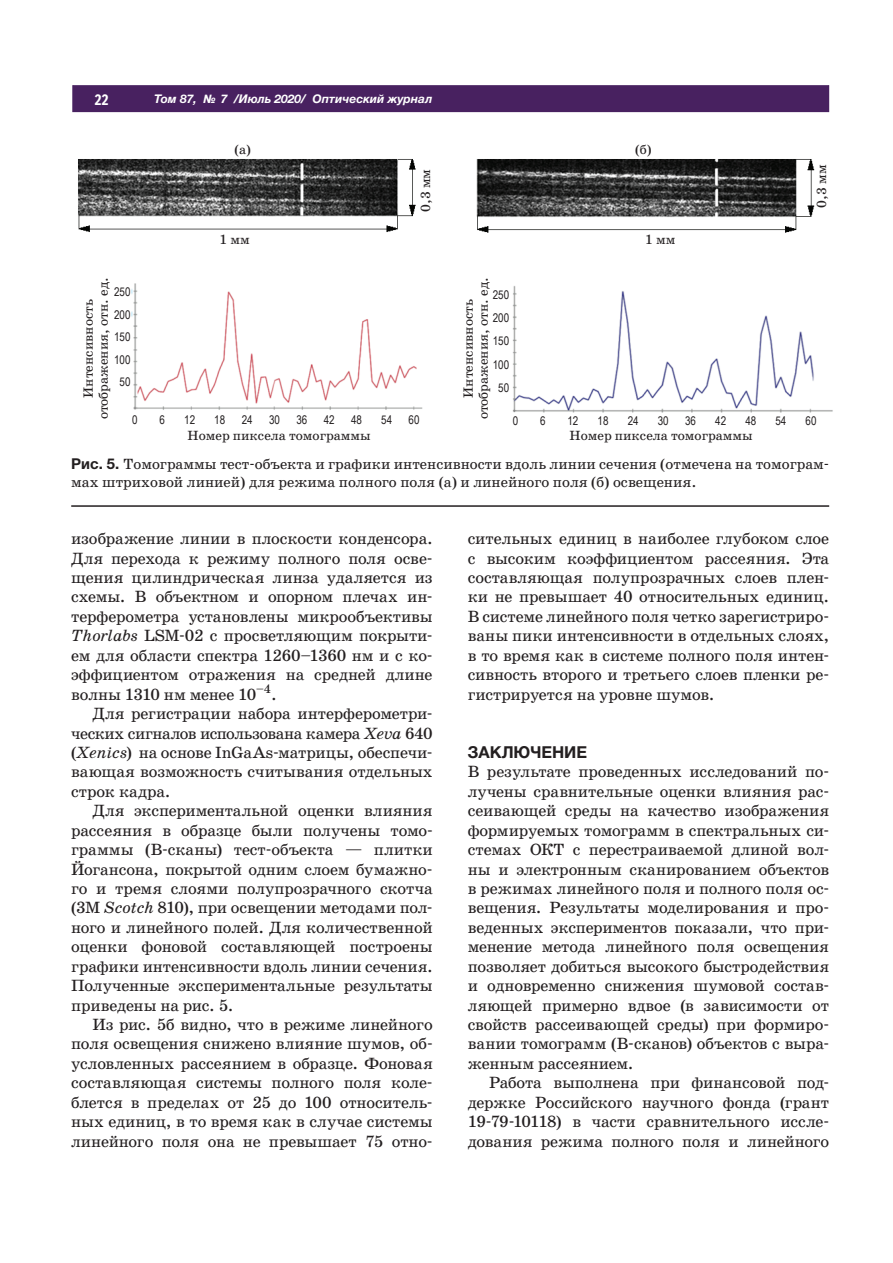
<style>
.page{position:relative;width:893px;height:1263px;background:#fff}
.page>*{position:absolute;margin:0;border:0;box-sizing:border-box;transform-origin:0 0}
.t1{font:16.5px/19.5px "School Book C";letter-spacing:-.005em;color:#231f20;text-align:justify}
.t2{font:700 16.5px "Helvetica Neue Cyr";color:#231f20}
.t3{font:15px/17.2px "School Book C";color:#231f20}
.t4{font:700 15px "Text Book C";color:#fff;scale:.9 1}
.t5{font:13.5px/15px "School Book C";color:#231f20;text-align:center}
.t6{font:12px/22.5px "Arial Narrow";color:#231f20;text-align:center}
.t7{font:italic 700 12px "Helvetica Neue Cyr";color:#fff}
.s1{font-family:"Helvetica Neue Cyr";font-weight:700}
.s2{font-style:italic}
</style>
<div class="page">
<div style="left:73px;top:86px;width:756px;height:26px;background:#482160"></div>
<div style="left:72px;top:85px;width:757px;height:27px;border:1px solid #482160"></div>
<img style="left:78px;top:159px;width:755px;height:254px">
<div style="left:303px;top:255px;width:105px;height:20px;background:#fff"></div>
<hr style="left:71px;top:505px;width:758px;height:2px;background:#231f20">
<p class="t4" style="left:94px;top:91px;width:17px">22</p>
<p class="t7" style="left:154px;top:92px;width:280px">Том 87, № 7 /Июль 2020/ Оптический журнал</p>
<p class="t5" style="left:234px;top:143px;width:18px">(а)</p>
<p class="t5" style="left:635px;top:143px;width:18px">(б)</p>
<p class="t5" style="left:419px;top:212px;width:44px;rotate:-90deg">0,3 мм</p>
<p class="t5" style="left:815px;top:208px;width:44px;rotate:-90deg">0,3 мм</p>
<p class="t5" style="left:220px;top:233px;width:32px">1 мм</p>
<p class="t5" style="left:645px;top:233px;width:32px">1 мм</p>
<p class="t5" style="left:82px;top:419px;width:144px;rotate:-90deg">Интенсивность отображения, отн. ед.</p>
<p class="t5" style="left:462px;top:419px;width:144px;rotate:-90deg">Интенсивность отображения, отн. ед.</p>
<p class="t6" style="left:114px;top:280px;width:18px">250<br>200<br>150<br>100<br>50</p>
<p class="t6" style="left:493px;top:283px;width:18px;line-height:23.2px">250<br>200<br>150<br>100<br>50</p>
<p class="t5" style="left:188px;top:429px;width:185px">Номер пиксела томограммы</p>
<p class="t5" style="left:570px;top:429px;width:185px">Номер пиксела томограммы</p>
<p class="t6" style="left:132px;top:408px;width:7px">0</p>
<p class="t6" style="left:160px;top:408px;width:7px">6</p>
<p class="t6" style="left:184px;top:408px;width:12px">12</p>
<p class="t6" style="left:214px;top:408px;width:12px">18</p>
<p class="t6" style="left:242px;top:408px;width:12px">24</p>
<p class="t6" style="left:269px;top:408px;width:12px">30</p>
<p class="t6" style="left:296px;top:408px;width:12px">36</p>
<p class="t6" style="left:324px;top:408px;width:12px">42</p>
<p class="t6" style="left:351px;top:408px;width:12px">48</p>
<p class="t6" style="left:381px;top:408px;width:12px">54</p>
<p class="t6" style="left:409px;top:408px;width:12px">60</p>
<p class="t6" style="left:513px;top:410px;width:7px">0</p>
<p class="t6" style="left:540px;top:410px;width:7px">6</p>
<p class="t6" style="left:567px;top:410px;width:12px">12</p>
<p class="t6" style="left:598px;top:410px;width:12px">18</p>
<p class="t6" style="left:628px;top:410px;width:12px">24</p>
<p class="t6" style="left:658px;top:410px;width:12px">30</p>
<p class="t6" style="left:685px;top:410px;width:12px">36</p>
<p class="t6" style="left:715px;top:410px;width:12px">42</p>
<p class="t6" style="left:745px;top:410px;width:12px">48</p>
<p class="t6" style="left:775px;top:410px;width:12px">54</p>
<p class="t6" style="left:805px;top:410px;width:12px">60</p>
<p class="t3" style="left:71px;top:457px;width:759px"><span class="s1">Рис. 5.</span> Томограммы тест-объекта и графики интенсивности вдоль линии сечения (отмечена на томограм&shy;мах штриховой линией) для режима полного поля (а) и линейного поля (б) освещения.</p>
<p class="t1" style="left:71px;top:530px;width:363px">изображение линии в плоскости конденсора.<br>Для перехода к режиму полного поля осве&shy;щения цилиндрическая линза удаляется из схемы. В объектном и опорном плечах ин&shy;терферометра установлены микрообъективы <span class="s2">Thorlabs</span> LSM-02 с просветляющим покрыти&shy;ем для области спектра 1260–1360 нм и с ко&shy;эффициентом отражения на средней длине волны 1310 нм менее 10<sup>–4</sup>.</p>
<p class="t1" style="left:71px;top:705px;width:363px;text-indent:21px">Для регистрации набора интерферометри&shy;ческих сигналов использована камера <span class="s2">Xeva</span> 640 (<span class="s2">Xenics</span>) на основе InGaAs-матрицы, обеспечи&shy;вающая возможность считывания отдельных строк кадра.</p>
<p class="t1" style="left:71px;top:802px;width:363px;text-indent:21px">Для экспериментальной оценки влияния рассеяния в образце были получены томо&shy;граммы (B-сканы) тест-объекта — плитки Йогансона, покрытой одним слоем бумажно&shy;го и тремя слоями полупрозрачного скотча (3M <span class="s2">Scotch</span> 810), при освещении методами пол&shy;ного и линейного полей. Для количественной оценки фоновой составляющей построены графики интенсивности вдоль линии сечения.<br>Полученные экспериментальные результаты приведены на рис. 5.</p>
<p class="t1" style="left:71px;top:1016px;width:363px;text-indent:21px">Из рис. 5б видно, что в режиме линейного поля освещения снижено влияние шумов, об&shy;условленных рассеянием в образце. Фоновая составляющая системы полного поля коле&shy;блется в пределах от 25 до 100 относитель&shy;ных единиц, в то время как в случае системы линейного поля она не превышает 75 отно-</p>
<p class="t1" style="left:468px;top:530px;width:363px">сительных единиц в наиболее глубоком слое с высоким коэффициентом рассеяния. Эта составляющая полупрозрачных слоев плен&shy;ки не превышает 40 относительных единиц.<br>В системе линейного поля четко зарегистриро&shy;ваны пики интенсивности в отдельных слоях, в то время как в системе полного поля интен&shy;сивность второго и третьего слоев пленки ре&shy;гистрируется на уровне шумов.</p>
<p class="t2" style="left:468px;top:746px;width:121px">ЗАКЛЮЧЕНИЕ</p>
<p class="t1" style="left:468px;top:763px;width:363px">В результате проведенных исследований по&shy;лучены сравнительные оценки влияния рас&shy;сеивающей среды на качество изображения формируемых томограмм в спектральных си&shy;стемах ОКТ с перестраиваемой длиной вол&shy;ны и электронным сканированием объектов в режимах линейного поля и полного поля ос&shy;вещения. Результаты моделирования и про&shy;веденных экспериментов показали, что при&shy;менение метода линейного поля освещения позволяет добиться высокого быстродействия и одновременно снижения шумовой состав&shy;ляющей примерно вдвое (в зависимости от свойств рассеивающей среды) при формиро&shy;вании томограмм (B-сканов) объектов с выра&shy;женным рассеянием.</p>
<p class="t1" style="left:468px;top:1074px;width:363px;text-indent:21px">Работа выполнена при финансовой под&shy;держке Российского научного фонда (грант 19-79-10118) в части сравнительного иссле&shy;дования режима полного поля и линейного</p>
</div>
